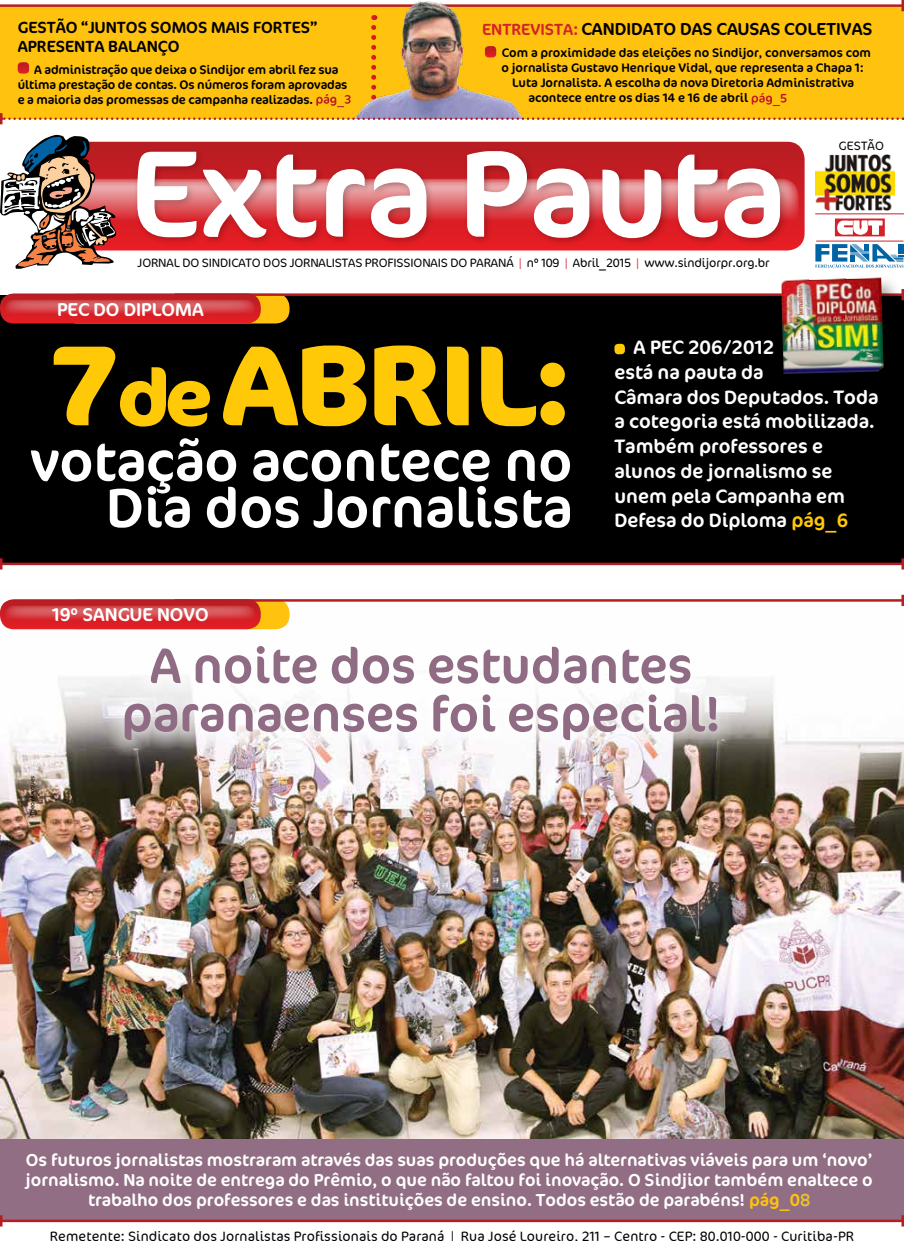
<style>
.page{position:relative;width:904px;height:1241px;background:#fff}
.page>*{position:absolute;margin:0;border:0;box-sizing:border-box;transform-origin:0 0}
.t1{font:123.88px "Cocon";color:#fff}
.t2{font:700 113.88px "Cocon";letter-spacing:-.03em;color:#ffc907}
.t3{font:56.25px/46.4px "Cocon";color:#fff;text-align:right}
.t4{font:50.38px/48.4px "Cocon";color:#8f6c83;text-align:center}
.t5{font:19.5px/24.8px "Cocon";color:#fff}
.t6{font:18.75px "Cocon";color:#fff}
.t7{font:17.5px/20px "Cocon";color:#fff;text-align:center}
.t8{font:17.5px "Cocon";color:#000}
.t9{font:16.25px/18.2px "Cocon";color:#000}
.t10{font:300 13.75px "Cocon";letter-spacing:.01em;color:#000}
.t11{font:12.5px/15px "Cocon";color:#000;text-align:center}
.t12{font:300 12.25px "Cocon";letter-spacing:-.01em;color:#000}
.t13{font:300 6.25px "Cocon";color:#000}
.s1{color:#fff}
.s2{font-size:16.25px;color:#d2232a}
.s3{color:#d2232a}
.s4{font-size:78.38px}
.s5{color:#ffc907}
.s6{color:#ffc20e}
.s7{font-weight:300;color:#ffc20e}
</style>
<div class="page">
<div style="left:0;top:1137px;width:904px;height:82px;background:#916e83"></div>
<img style="left:0;top:601px;width:904px;height:536px">
<div style="left:0;top:6px;width:904px;height:113px;background:#ffc20e"></div>
<hr style="left:0;top:4px;width:902px;height:3px;background:#b61d22">
<svg style="left:901px;top:0;width:3px;height:11px"></svg>
<hr style="left:1px;top:1219px;width:901px;height:2px;background:#b61d22">
<svg style="left:0;top:1214px;width:2px;height:12px"></svg>
<svg style="left:901px;top:1214px;width:3px;height:12px"></svg>
<svg style="left:118px;top:142px;width:686px;height:108px;background:#cb2025"></svg>
<svg style="left:56px;top:179px;width:742px;height:61px"></svg>
<svg style="left:0;top:135px;width:118px;height:134px"></svg>
<div style="left:133px;top:147px;width:656px;height:100px;background:#000;opacity:.24"></div>
<img style="left:815px;top:154px;width:79px;height:66px">
<hr style="left:815px;top:213px;width:89px;height:1px;background:#d2232a">
<svg style="left:815px;top:244px;width:88px;height:24px"></svg>
<svg style="left:834px;top:218px;width:50px;height:18px"></svg>
<hr style="left:816px;top:241px;width:87px;height:1px;background:#d2232a">
<svg style="left:107px;top:628px;width:628px;height:129px"></svg>
<div style="left:63px;top:599px;width:226px;height:30px;background:#ffc20e;border-radius:14px"></div>
<svg style="left:0;top:599px;width:261px;height:30px;background:#ce2b2a"></svg>
<svg style="left:5px;top:605px;width:250px;height:21px;background:#d63a40"></svg>
<hr style="left:175px;top:599px;width:727px;height:2px;background:#b61d22">
<svg style="left:901px;top:594px;width:3px;height:12px"></svg>
<svg style="left:800px;top:1192px;width:10px;height:14px"></svg>
<img style="left:331px;top:1px;width:209px;height:26px">
<svg style="left:0;top:27px;width:903px;height:97px"></svg>
<div style="left:0;top:295px;width:904px;height:267px;background:#000"></div>
<hr style="left:1px;top:562px;width:901px;height:3px;background:#b61d22">
<svg style="left:0;top:558px;width:2px;height:11px"></svg>
<svg style="left:901px;top:558px;width:3px;height:11px"></svg>
<div style="left:63px;top:293px;width:226px;height:30px;background:#ffc20e;border-radius:14px"></div>
<svg style="left:0;top:293px;width:261px;height:30px;background:#c82827"></svg>
<svg style="left:5px;top:300px;width:250px;height:20px;background:#d73c42"></svg>
<hr style="left:175px;top:293px;width:727px;height:3px;background:#b61d22">
<div style="left:614px;top:344px;width:11px;height:10px;background:#ffc907;border-radius:4px"></div>
<div style="left:778px;top:275px;width:125px;height:119px;background:#000"></div>
<img style="left:781px;top:277px;width:102px;height:97px">
<h3 class="t9" style="left:18px;top:19px;width:301px">Gestão “Juntos Somos Mais Fortes” apresenta Balanço</h3>
<p class="t11" style="left:18px;top:62px;width:335px">A administração que deixa o Sindijor em abril fez sua última prestação de contas. Os números foram aprovadas e a maioria das promessas de campanha realizadas. <span class="s1">pág_3</span></p>
<h3 class="t8" style="left:482px;top:19px;width:392px"><span class="s2">Entrevista:</span> Candidato das causas coletivas</h3>
<p class="t11" style="left:502px;top:46px;width:371px">Com a proximidade das eleições no Sindijor, conversamos com</p>
<p class="t11" style="left:501px;top:61px;width:364px">o jornalista Gustavo Henrique Vidal, que representa a Chapa 1:</p>
<p class="t11" style="left:512px;top:76px;width:343px">Luta Jornalista. A escolha da nova Diretoria Administrativa</p>
<p class="t11" style="left:528px;top:91px;width:260px">acontece entre os dias 14 e 16 de abril <span class="s1">pág_5</span></p>
<h1 class="t1" style="left:130px;top:121px;width:656px">Extra Pauta</h1>
<p class="t12" style="left:138px;top:256px;width:633px">Jornal do Sindicato dos Jornalistas Profiss ionais do Paraná <span class="s3">|</span> nº 109 <span class="s3">|</span> Abril_2015 <span class="s3">|</span> www.sindijorpr.org.br</p>
<h3 class="t6" style="left:57px;top:298px;width:148px">PEC do Diploma</h3>
<p class="t12" style="left:838px;top:138px;width:47px">Gestão</p>
<h2 class="t2" style="left:50px;top:317px;width:523px">7<span class="s4">DE</span>ABRIL:</h2>
<h3 class="t3" style="left:30px;top:439px;width:543px">votação acontece no<br>Dia dos Jornalista</h3>
<h3 class="t6" style="left:52px;top:604px;width:158px">19º Sangue Novo</h3>
<h3 class="t5" style="left:614px;top:335px;width:265px;text-indent:19px">A PEC 206/2012<br>está na pauta da<br>Câmara dos Deputados. Toda a cotegoria está mobilizada.<br>Também professores e alunos de jornalismo se unem pela Campanha em<br>Defesa do Diploma <span class="s5">pág_6</span></h3>
<p class="t13" style="left:29px;top:816px;width:42px;rotate:-90deg">Theo Marques</p>
<h3 class="t4" style="left:121px;top:642px;width:601px">A noite dos estudantes paranaenses foi especial!</h3>
<p class="t7" style="left:26px;top:1149px;width:848px">Os futuros jornalistas mostraram através das suas produções que há alternativas viáveis para um ‘novo’ jornalismo. Na noite de entrega do Prêmio, o que não faltou foi inovação. O Sindjior também enaltece o trabalho dos professores e das instituições de ensino. Todos estão de parabéns! <span class="s6">pág_0</span><span class="s7">8</span></p>
<p class="t10" style="left:50px;top:1227px;width:805px">Remetente: Sindicato dos Jornalistas Profissionais do Paraná | Rua José Loureiro 211 – Centro - CEP: 80.010-000 - Curitiba-PR</p>
</div>
